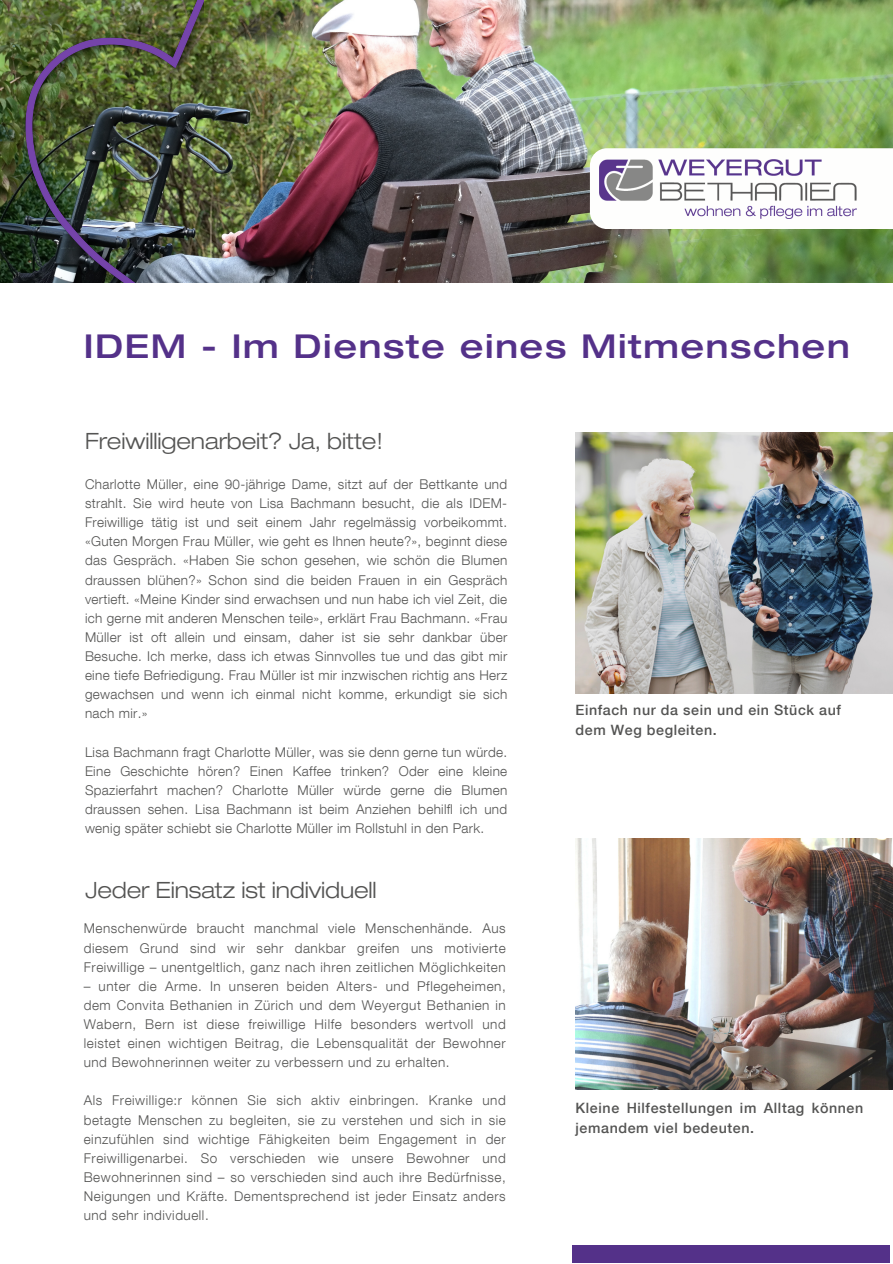
<style>
.page{position:relative;width:893px;height:1264px;background:#fff}
.page>*{position:absolute;margin:0;border:0;box-sizing:border-box;transform-origin:0 0}
.t1{font:500 expanded 33px "Helvetica Neue LT Std";letter-spacing:.05em;color:#543189}
.t2{font:300 expanded 22.5px "Helvetica Neue LT Std";letter-spacing:-.005em;color:#545453}
.t3{font:500 14.25px/20.2px "Helvetica Neue LT Com";letter-spacing:.045em;color:#545453}
.t4{font:300 13.5px/19px "Helvetica Neue LT Com";letter-spacing:.04em;color:#545453;text-align:justify}
</style>
<div class="page">
<img style="left:0;top:0;width:892px;height:282px">
<div style="left:572px;top:1245px;width:318px;height:17px;background:#543189"></div>
<img style="left:575px;top:432px;width:317px;height:261px">
<img style="left:25px;top:0;width:179px;height:282px">
<svg style="left:590px;top:148px;width:302px;height:81px"></svg>
<img style="left:599px;top:159px;width:257px;height:60px">
<img style="left:575px;top:838px;width:317px;height:251px">
<p class="t1" style="left:84px;top:335px;width:767px">IDEM - Im Dienste eines Mitmenschen</p>
<p class="t2" style="left:85px;top:432px;width:299px">Freiwilligenarbeit? Ja, bitte!</p>
<p class="t4" style="left:85px;top:476px;width:424px">Charlotte Müller, eine 90-jährige Dame, sitzt auf der Bettkante und strahlt. Sie wird heute von Lisa Bachmann besucht, die als IDEM-Freiwillige tätig ist und seit einem Jahr regelmässig vorbeikommt. «Guten Morgen Frau Müller, wie geht es Ihnen heute?», beginnt diese das Gespräch. «Haben Sie schon gesehen, wie schön die Blumen draussen blühen?» Schon sind die beiden Frauen in ein Gespräch vertieft. «Meine Kinder sind erwachsen und nun habe ich viel Zeit, die ich gerne mit anderen Menschen teile», erklärt Frau Bachmann. «Frau Müller ist oft allein und einsam, daher ist sie sehr dankbar über Besuche. Ich merke, dass ich etwas Sinnvolles tue und das gibt mir eine tiefe Befriedigung. Frau Müller ist mir inzwischen richtig ans Herz gewachsen und wenn ich einmal nicht komme, erkundigt sie sich nach mir.»</p>
<p class="t4" style="left:85px;top:744px;width:424px">Lisa Bachmann fragt Charlotte Müller, was sie denn gerne tun würde.<br>Eine Geschichte hören? Einen Kaffee trinken? Oder eine kleine Spazierfahrt machen? Charlotte Müller würde gerne die Blumen draussen sehen. Lisa Bachmann ist beim Anziehen behilfl ich und wenig später schiebt sie Charlotte Müller im Rollstuhl in den Park.</p>
<p class="t2" style="left:85px;top:882px;width:293px">Jeder Einsatz ist individuell</p>
<p class="t4" style="left:84px;top:921px;width:423px">Menschenwürde braucht manchmal viele Menschenhände. Aus diesem Grund sind wir sehr dankbar greifen uns motivierte Freiwillige – unentgeltlich, ganz nach ihren zeitlichen Möglichkeiten</p>
<p class="t4" style="left:84px;top:978px;width:423px">– unter die Arme. In unseren beiden Alters- und Pflegeheimen, dem Convita Bethanien in Zürich und dem Weyergut Bethanien in Wabern, Bern ist diese freiwillige Hilfe besonders wertvoll und leistet einen wichtigen Beitrag, die Lebensqualität der Bewohner und Bewohnerinnen weiter zu verbessern und zu erhalten.</p>
<p class="t4" style="left:84px;top:1092px;width:423px">Als Freiwillige:r können Sie sich aktiv einbringen. Kranke und betagte Menschen zu begleiten, sie zu verstehen und sich in sie einzufühlen sind wichtige Fähigkeiten beim Engagement in der Freiwilligenarbei. So verschieden wie unsere Bewohner und Bewohnerinnen sind – so verschieden sind auch ihre Bedürfnisse, Neigungen und Kräfte. Dementsprechend ist jeder Einsatz anders und sehr individuell.</p>
<p class="t3" style="left:575px;top:702px;width:267px">Einfach nur da sein und ein Stück auf dem Weg begleiten.</p>
<p class="t3" style="left:575px;top:1099px;width:289px">Kleine Hilfestellungen im Alltag können jemandem viel bedeuten.</p>
</div>
